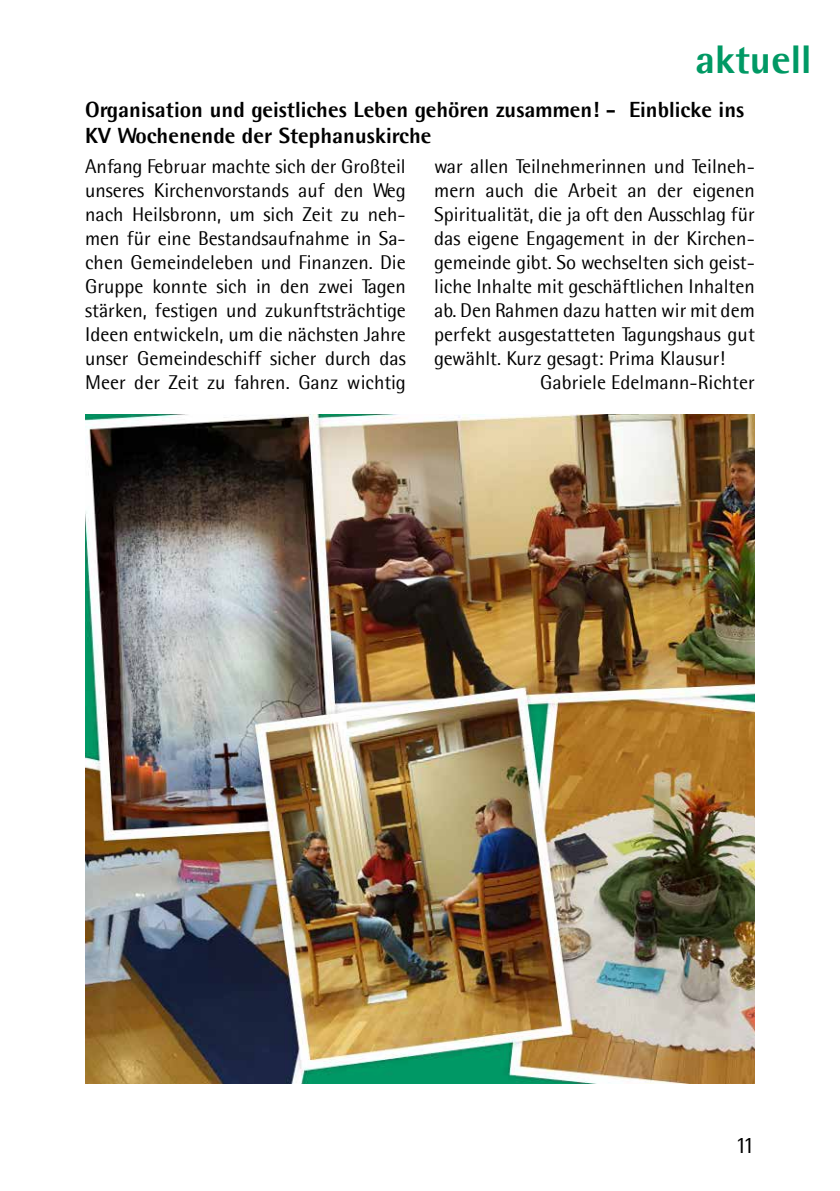
<style>
.page{position:relative;width:840px;height:1191px;background:#fff}
.page>*{position:absolute;margin:0;border:0;box-sizing:border-box;transform-origin:0 0}
.t1{font:700 40px "Agfa Rotis Semisans Ex";color:#009964}
.t2{font:24px "Agfa Rotis Semisans";color:#000}
.t3{font:700 22px/26px "Agfa Rotis Semisans Ex";color:#000}
.t4{font:20px/24px "Agfa Rotis Semisans";color:#000;text-align:justify}
</style>
<div class="page">
<img style="left:85px;top:414px;width:669px;height:669px">
<h1 class="t1" style="left:694px;top:35px;width:118px">aktuell</h1>
<p class="t3" style="left:85px;top:97px;width:660px">Organisation und geistliches Leben gehören zusammen! - Einblicke ins<br>KV Wochenende der Stephanuskirche</p>
<p class="t4" style="left:85px;top:154px;width:322px">Anfang Februar machte sich der Großteil unseres Kirchenvorstands auf den Weg nach Heilsbronn, um sich Zeit zu neh&shy;men für eine Bestandsaufnahme in Sa&shy;chen Gemeindeleben und Finanzen. Die Gruppe konnte sich in den zwei Tagen stärken, festigen und zukunftsträchtige Ideen entwickeln, um die nächsten Jahre unser Gemeindeschiff sicher durch das Meer der Zeit zu fahren. Ganz wichtig</p>
<p class="t4" style="left:434px;top:154px;width:322px">war allen Teilnehmerinnen und Teilneh-</p>
<p class="t4" style="left:434px;top:178px;width:322px">mern auch die Arbeit an der eigenen</p>
<p class="t4" style="left:434px;top:202px;width:322px">Spiritualität, die ja oft den Ausschlag für</p>
<p class="t4" style="left:434px;top:226px;width:322px">das eigene Engagement in der Kirchen-</p>
<p class="t4" style="left:434px;top:250px;width:322px">gemeinde gibt. So wechselten sich geist-</p>
<p class="t4" style="left:434px;top:274px;width:322px">liche Inhalte mit geschäftlichen Inhalten</p>
<p class="t4" style="left:434px;top:298px;width:322px">ab. Den Rahmen dazu hatten wir mit dem</p>
<p class="t4" style="left:434px;top:322px;width:322px">perfekt ausgestatteten Tagungshaus gut</p>
<p class="t4" style="left:434px;top:346px;width:292px">gewählt. Kurz gesagt: Prima Klausur!</p>
<p class="t4" style="left:540px;top:370px;width:216px">Gabriele Edelmann-Richter</p>
<p class="t2" style="left:734px;top:1130px;width:21px">11</p>
</div>
